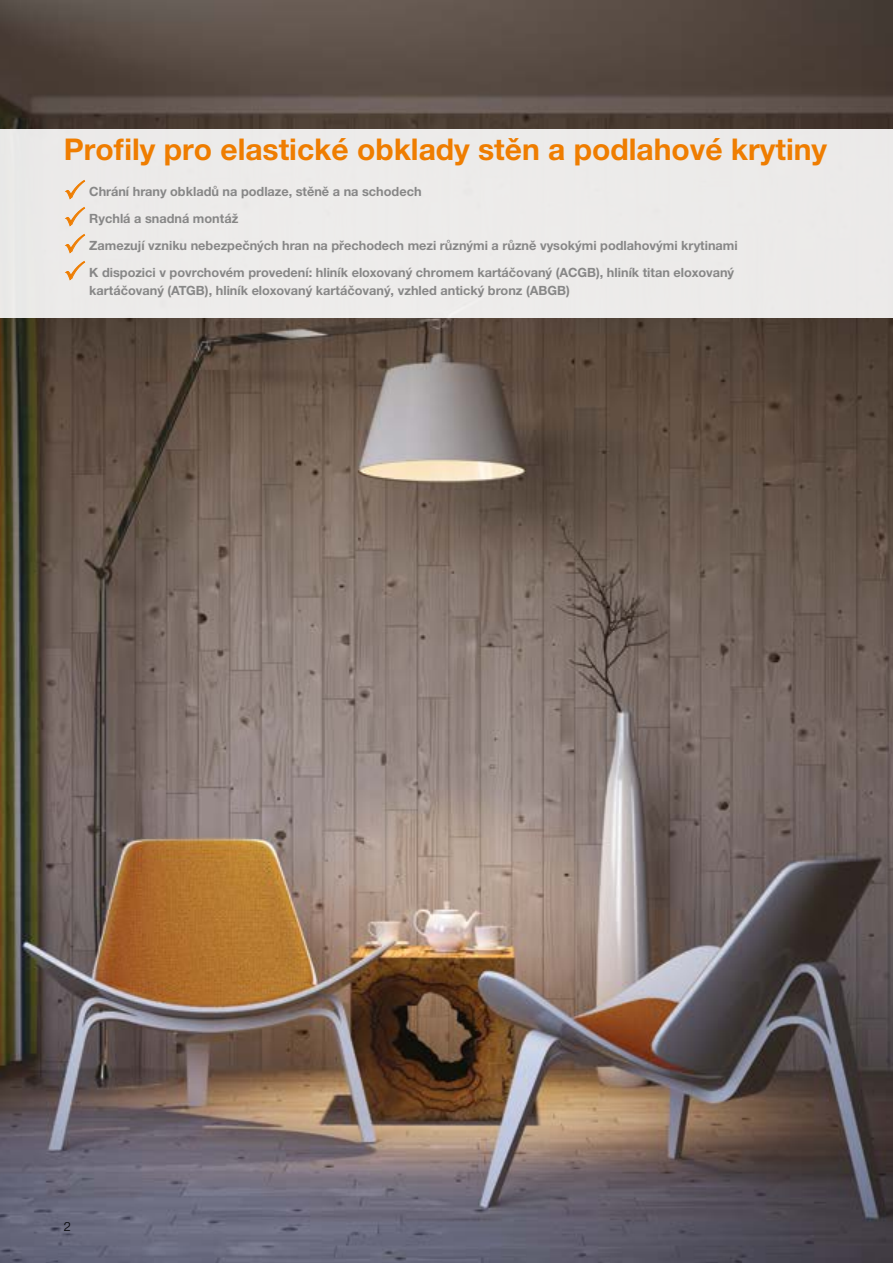
<style>
.page{position:relative;width:893px;height:1263px;background:#fff}
.page>*{position:absolute;margin:0;border:0;box-sizing:border-box;transform-origin:0 0}
.headline_20pt_orange{font:700 30px "Helvetica Neue LT Pro";color:#ef7d00}
.t1{font:700 12.75px/18px "Helvetica Neue LTW1 G";color:#878787}
.t2{font:300 12.75px "Helvetica Neue LT Pro";color:#000}
.s1{color:#ef7d00}
</style>
<div class="page">
<img style="left:0;top:0;width:893px;height:1263px">
<div style="left:0;top:129px;width:893px;height:189px;background:#ecebea"></div>
<p class="headline_20pt_orange" style="left:64px;top:131px;width:765px">Profily pro elastické obklady stěn a podlahové krytiny</p>
<p class="t1" style="left:64px;top:183px;width:359px"><span class="s1">✓</span> Chrání hrany obkladů na podlaze, stěně a na schodech</p>
<p class="t1" style="left:64px;top:210px;width:176px"><span class="s1">✓</span> Rychlá a snadná montáž</p>
<p class="t1" style="left:64px;top:237px;width:675px"><span class="s1">✓</span> Zamezují vzniku nebezpečných hran na přechodech mezi různými a různě vysokými podlahovými krytinami</p>
<p class="t1" style="left:89px;top:264px;width:646px;text-indent:-26px"><span class="s1">✓</span> K dispozici v povrchovém provedení: hliník eloxovaný chromem kartáčovaný (ACGB), hliník titan eloxovaný kartáčovaný (ATGB), hliník eloxovaný kartáčovaný, vzhled antický bronz (ABGB)</p>
<p class="t2" style="left:64px;top:1219px;width:9px">2</p>
</div>
